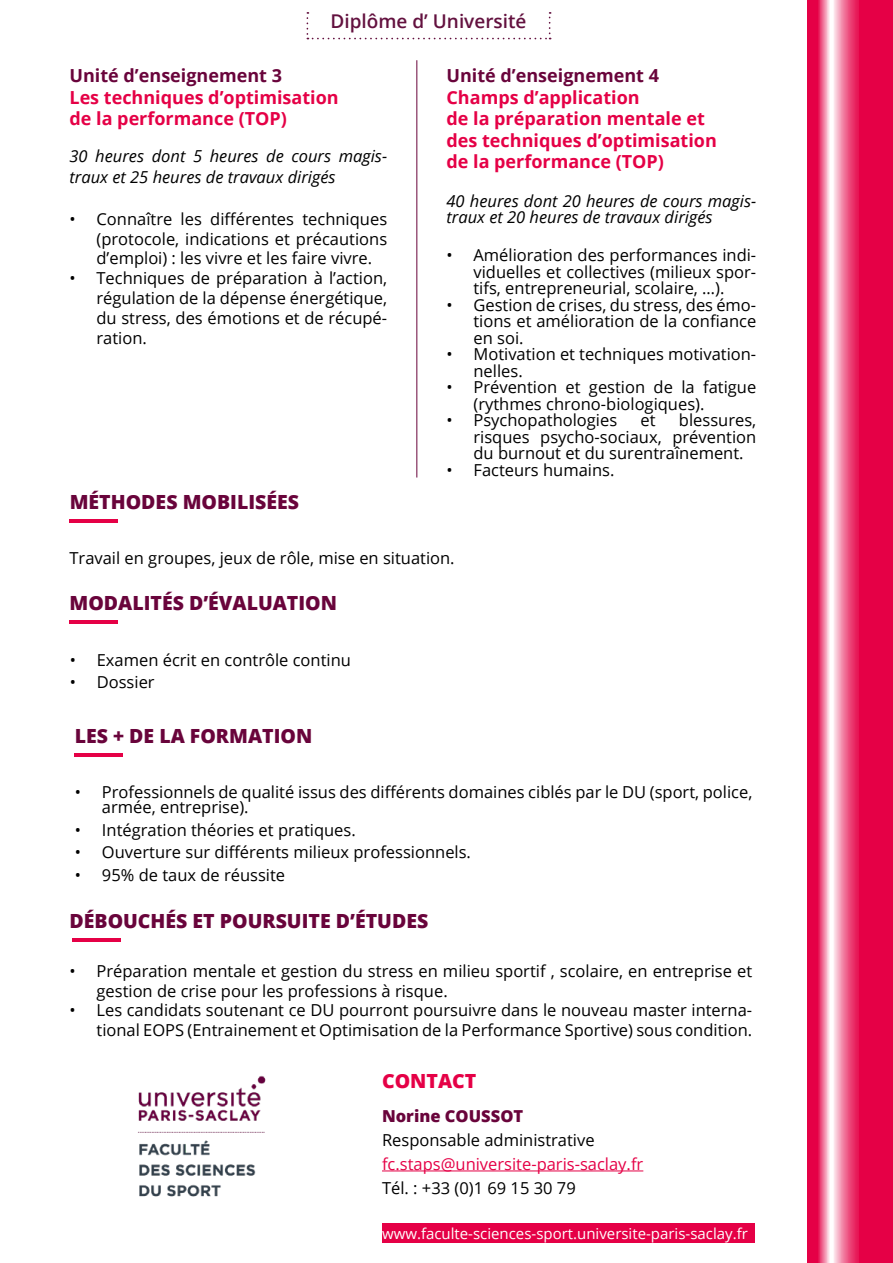
<style>
.page{position:relative;width:893px;height:1263px;background:#fff}
.page>*{position:absolute;margin:0;border:0;box-sizing:border-box;transform-origin:0 0}
.t1{font:800 19.5px "Open Sans";color:#69043b}
.t2{font:800 19.5px "Open Sans";color:#e50046}
.t3{font:600 18.9px "Open Sans";color:#63113f}
.t4{font:700 18px/21.6px "Open Sans";color:#e50046}
.t5{font:700 18px "Open Sans";color:#69043b}
.t6{font:16.5px/16.5px "Open Sans";color:#000;text-align:justify}
.t7{font:italic 16.5px/21.6px "Open Sans";color:#000}
.t8{font:16.5px "Open Sans";color:#e50046}
.t9{font:800 16.5px "Open Sans";color:#69043b}
.t10{font:15px "Open Sans";color:#fff}
</style>
<div class="page">
<div style="left:860px;top:0;width:33px;height:1263px;background:#e50046"></div>
<hr style="left:75px;top:753px;width:48px;height:3px;background:#e50046">
<hr style="left:72px;top:938px;width:48px;height:3px;background:#e50046">
<svg style="left:307px;top:12px;width:244px;height:27px"></svg>
<svg style="left:807px;top:0;width:53px;height:1263px"></svg>
<hr style="left:417px;top:60px;width:1px;height:417px;background:#69043b">
<hr style="left:382px;top:1170px;width:261px;height:1px;background:#e50046">
<div style="left:382px;top:1224px;width:373px;height:19px;background:#e50046"></div>
<img style="left:138px;top:1075px;width:128px;height:122px">
<hr style="left:70px;top:621px;width:48px;height:3px;background:#e50046">
<hr style="left:70px;top:519px;width:48px;height:3px;background:#e50046">
<p class="t3" style="left:331px;top:8px;width:197px">Diplôme d’ Université</p>
<p class="t5" style="left:70px;top:63px;width:214px">Unité d’enseignement 3</p>
<p class="t4" style="left:70px;top:86px;width:271px">Les techniques d’optimisation de la performance (TOP)</p>
<p class="t7" style="left:70px;top:145px;width:319px">30 heures dont 5 heures de cours magis&shy;traux et 25 heures de travaux dirigés</p>
<p class="t6" style="left:97px;top:208px;width:292px;line-height:19.8px;text-indent:-27px">• Connaître les différentes techniques (protocole, indications et précautions d’emploi) : les vivre et les faire vivre.</p>
<p class="t6" style="left:97px;top:268px;width:292px;line-height:19.8px;text-indent:-27px">• Techniques de préparation à l’action, régulation de la dépense énergétique, du stress, des émotions et de récupé&shy;ration.</p>
<p class="t1" style="left:70px;top:487px;width:231px">MÉTHODES MOBILISÉES</p>
<p class="t5" style="left:446px;top:63px;width:214px">Unité d’enseignement 4</p>
<p class="t4" style="left:446px;top:86px;width:272px">Champs d’application<br>de la préparation mentale et des techniques d’optimisation de la performance (TOP)</p>
<p class="t7" style="left:446px;top:192px;width:311px;line-height:16.5px">40 heures dont 20 heures de cours magis&shy;traux et 20 heures de travaux dirigés</p>
<p class="t6" style="left:473px;top:246px;width:284px;text-indent:-27px">• Amélioration des performances indi&shy;viduelles et collectives (milieux spor&shy;tifs, entrepreneurial, scolaire, …).</p>
<p class="t6" style="left:473px;top:296px;width:284px;text-indent:-27px">• Gestion de crises, du stress, des émo&shy;tions et amélioration de la confiance en soi.</p>
<p class="t6" style="left:473px;top:345px;width:284px;text-indent:-27px">• Motivation et techniques motivation&shy;nelles.</p>
<p class="t6" style="left:473px;top:378px;width:284px;text-indent:-27px">• Prévention et gestion de la fatigue (rythmes chrono-biologiques).</p>
<p class="t6" style="left:446px;top:411px;width:172px">• Psychopathologies</p>
<p class="t6" style="left:641px;top:411px;width:17px">et</p>
<p class="t6" style="left:473px;top:411px;width:284px;text-indent:205px">blessures, risques psycho-sociaux, prévention du burnout et du surentraînement.</p>
<p class="t6" style="left:446px;top:461px;width:169px">• Facteurs humains.</p>
<p class="t6" style="left:70px;top:549px;width:387px">Travail en groupes, jeux de rôle, mise en situation.</p>
<p class="t1" style="left:70px;top:588px;width:269px">MODALITÉS D’ÉVALUATION</p>
<p class="t6" style="left:70px;top:651px;width:283px">• Examen écrit en contrôle continu</p>
<p class="t6" style="left:70px;top:674px;width:86px">• Dossier</p>
<p class="t1" style="left:75px;top:721px;width:239px">LES + DE LA FORMATION</p>
<p class="t6" style="left:102px;top:784px;width:652px;line-height:15px;text-indent:-27px">• Professionnels de qualité issus des différents domaines ciblés par le DU (sport, police, armée, entreprise).</p>
<p class="t6" style="left:75px;top:821px;width:282px">• Intégration théories et pratiques.</p>
<p class="t6" style="left:75px;top:844px;width:398px">• Ouverture sur différents milieux professionnels.</p>
<p class="t6" style="left:75px;top:866px;width:212px">• 95% de taux de réussite</p>
<p class="t1" style="left:70px;top:906px;width:360px">DÉBOUCHÉS ET POURSUITE D’ÉTUDES</p>
<p class="t6" style="left:97px;top:960px;width:657px;line-height:19.8px;text-indent:-27px">• Préparation mentale et gestion du stress en milieu sportif , scolaire, en entreprise et gestion de crise pour les professions à risque.</p>
<p class="t6" style="left:70px;top:1000px;width:684px;line-height:19.8px;text-align:right">• Les candidats soutenant ce DU pourront poursuivre dans le nouveau master interna&shy;tional EOPS (Entrainement et Optimisation de la Performance Sportive) sous condition.</p>
<p class="t2" style="left:382px;top:1066px;width:96px">CONTACT</p>
<p class="t9" style="left:382px;top:1103px;width:143px">Norine COUSSOT</p>
<p class="t6" style="left:382px;top:1131px;width:214px">Responsable administrative</p>
<p class="t8" style="left:382px;top:1152px;width:263px">fc.staps@universite-paris-saclay.fr</p>
<p class="t6" style="left:382px;top:1179px;width:195px">Tél. : +33 (0)1 69 15 30 79</p>
<p class="t10" style="left:382px;top:1223px;width:367px">www.faculte-sciences-sport.universite-paris-saclay.fr</p>
</div>
